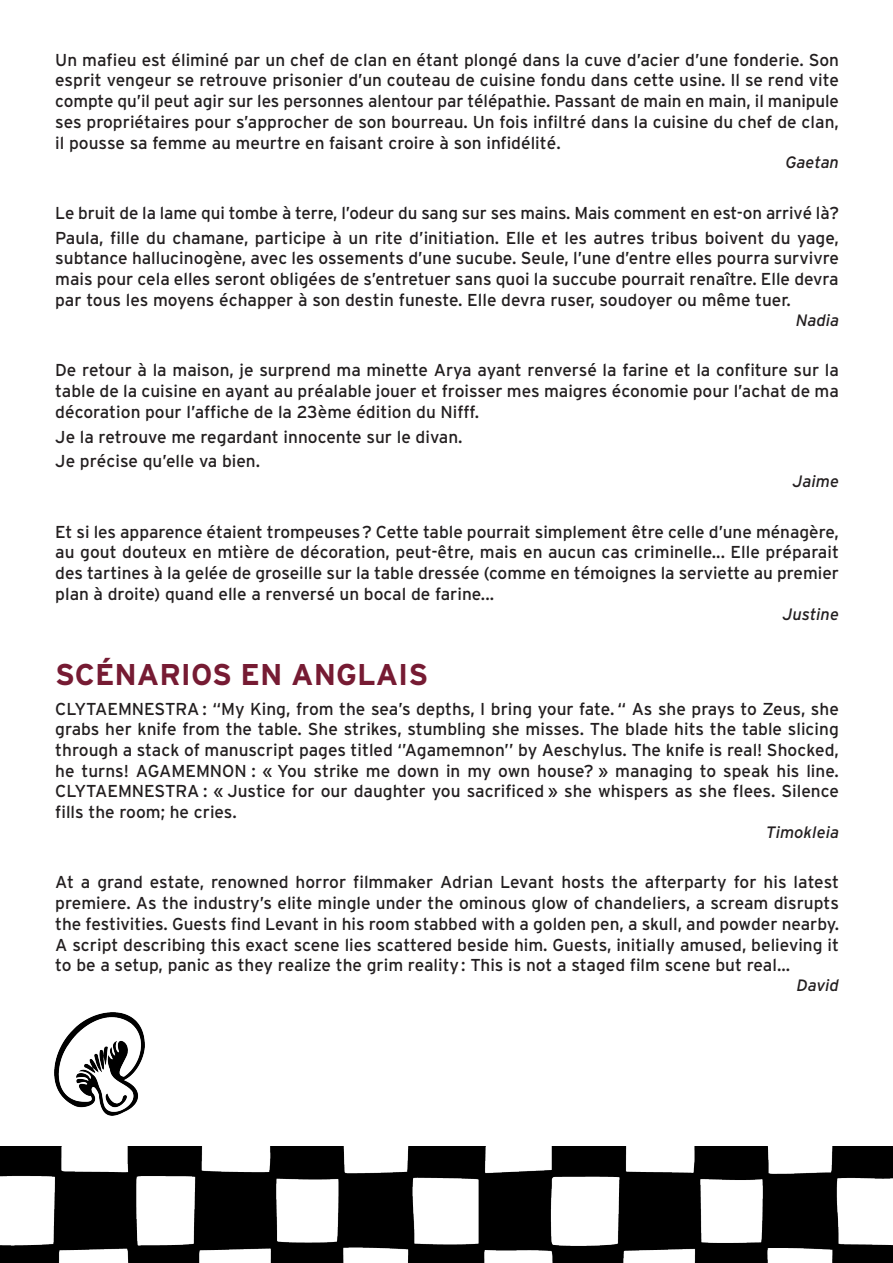
<style>
.page{position:relative;width:893px;height:1263px;background:#fff}
.page>*{position:absolute;margin:0;border:0;box-sizing:border-box;transform-origin:0 0}
.Sous-titre{font:700 30px "Interstate";color:#761b33}
.texte{font:17.25px/20.7px "Interstate";color:#231f20;text-align:justify}
.auteur{font:italic 16.5px "Interstate";color:#231f20}
</style>
<div class="page">
<img style="left:54px;top:1012px;width:91px;height:103px">
<img style="left:0;top:1146px;width:893px;height:117px">
<p class="texte" style="left:55px;top:49px;width:785px">Un mafieu est éliminé par un chef de clan en étant plongé dans la cuve d’acier d’une fonderie. Son esprit vengeur se retrouve prisonier d’un couteau de cuisine fondu dans cette usine. Il se rend vite compte qu’il peut agir sur les personnes alentour par télépathie. Passant de main en main, il manipule ses propriétaires pour s’approcher de son bourreau. Un fois infiltré dans la cuisine du chef de clan, il pousse sa femme au meurtre en faisant croire à son infidélité.</p>
<p class="auteur" style="left:785px;top:153px;width:55px">Gaetan</p>
<p class="texte" style="left:55px;top:202px;width:785px">Le bruit de la lame qui tombe à terre, l’odeur du sang sur ses mains. Mais comment en est-on arrivé là?</p>
<p class="texte" style="left:55px;top:227px;width:785px">Paula, fille du chamane, participe à un rite d’initiation. Elle et les autres tribus boivent du yage, subtance hallucinogène, avec les ossements d’une sucube. Seule, l’une d’entre elles pourra survivre mais pour cela elles seront obligées de s’entretuer sans quoi la succube pourrait renaître. Elle devra par tous les moyens échapper à son destin funeste. Elle devra ruser, soudoyer ou même tuer.</p>
<p class="auteur" style="left:796px;top:311px;width:45px">Nadia</p>
<p class="texte" style="left:55px;top:360px;width:785px">De retour à la maison, je surprend ma minette Arya ayant renversé la farine et la confiture sur la table de la cuisine en ayant au préalable jouer et froisser mes maigres économie pour l’achat de ma décoration pour l’affiche de la 23ème édition du Nifff.</p>
<p class="texte" style="left:55px;top:426px;width:409px">Je la retrouve me regardant innocente sur le divan.</p>
<p class="texte" style="left:55px;top:451px;width:206px">Je précise qu’elle va bien.</p>
<p class="auteur" style="left:792px;top:472px;width:48px">Jaime</p>
<p class="texte" style="left:55px;top:521px;width:785px">Et si les apparence étaient trompeuses ? Cette table pourrait simplement être celle d’une ménagère, au gout douteux en mtière de décoration, peut-être, mais en aucun cas criminelle... Elle préparait des tartines à la gelée de groseille sur la table dressée (comme en témoignes la serviette au premier plan à droite) quand elle a renversé un bocal de farine...</p>
<p class="auteur" style="left:782px;top:605px;width:58px">Justine</p>
<p class="Sous-titre" style="left:55px;top:658px;width:374px">SCÉNARIOS EN ANGLAIS</p>
<p class="texte" style="left:55px;top:698px;width:785px">CLYTAEMNESTRA : “My King, from the sea’s depths, I bring your fate. “ As she prays to Zeus, she grabs her knife from the table. She strikes, stumbling she misses. The blade hits the table slicing through a stack of manuscript pages titled ‘’Agamemnon’’ by Aeschylus. The knife is real! Shocked, he turns! AGAMEMNON : « You strike me down in my own house? » managing to speak his line.<br>CLYTAEMNESTRA : « Justice for our daughter you sacrificed » she whispers as she flees. Silence fills the room; he cries.</p>
<p class="auteur" style="left:766px;top:823px;width:75px">Timokleia</p>
<p class="texte" style="left:55px;top:872px;width:786px">At a grand estate, renowned horror filmmaker Adrian Levant hosts the afterparty for his latest premiere. As the industry’s elite mingle under the ominous glow of chandeliers, a scream disrupts the festivities. Guests find Levant in his room stabbed with a golden pen, a skull, and powder nearby.<br>A script describing this exact scene lies scattered beside him. Guests, initially amused, believing it to be a setup, panic as they realize the grim reality : This is not a staged film scene but real...</p>
<p class="auteur" style="left:797px;top:976px;width:44px">David</p>
</div>
